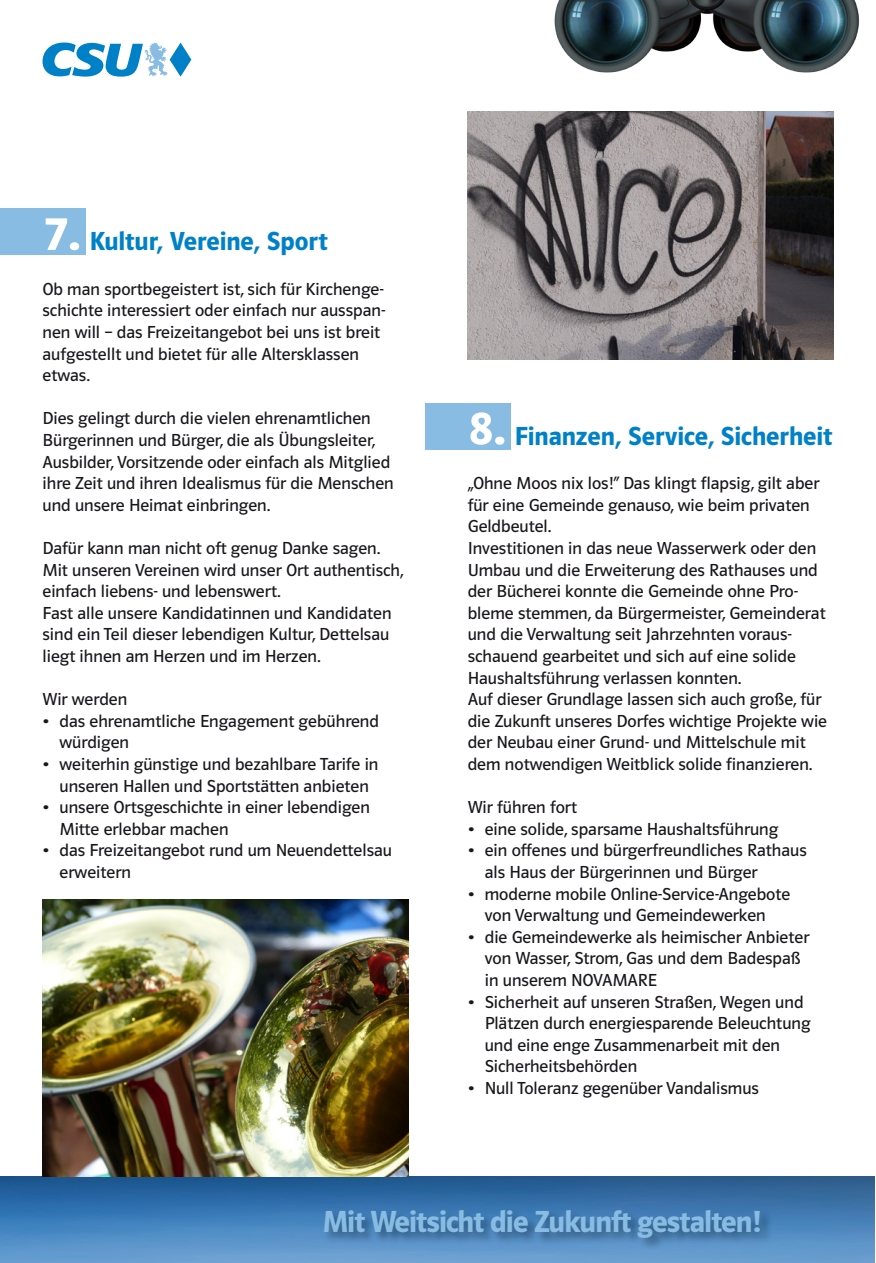
<style>
.page{position:relative;width:876px;height:1263px;background:#fff}
.page>*{position:absolute;margin:0;border:0;box-sizing:border-box;transform-origin:0 0}
.t1{font:600 51px "Polo 22 R";color:#fff}
.t2{font:600 31.5px "Polo 22 R Headline";letter-spacing:-.01em;color:#89bce2}
.t3{font:600 27px "Polo 22 R";letter-spacing:-.005em;color:#0081c7}
.t4{font:18px/21.6px "Polo 22 R Buch";color:#1a171c}
</style>
<div class="page">
<img style="left:0;top:1177px;width:875px;height:86px">
<div style="left:324px;top:1209px;width:449px;height:42px;background:#000f1f;opacity:.4"></div>
<svg style="left:43px;top:43px;width:148px;height:34px"></svg>
<img style="left:554px;top:0;width:305px;height:137px">
<img style="left:43px;top:900px;width:365px;height:277px">
<img style="left:468px;top:111px;width:365px;height:249px">
<div style="left:0;top:208px;width:85px;height:47px;background:#89bce2"></div>
<div style="left:425px;top:403px;width:85px;height:47px;background:#89bce2"></div>
<p class="t1" style="left:44px;top:206px;width:39px">7.</p>
<p class="t3" style="left:90px;top:227px;width:240px">Kultur, Vereine, Sport</p>
<p class="t4" style="left:43px;top:278px;width:344px">Ob man sportbegeistert ist, sich für Kirchenge&shy;schichte interessiert oder einfach nur ausspan&shy;nen will – das Freizeitangebot bei uns ist breit aufgestellt und bietet für alle Altersklassen etwas.</p>
<p class="t4" style="left:43px;top:408px;width:353px">Dies gelingt durch die vielen ehrenamtlichen Bürgerinnen und Bürger, die als Übungsleiter, Ausbilder, Vorsitzende oder einfach als Mitglied ihre Zeit und ihren Idealismus für die Menschen und unsere Heimat einbringen.</p>
<p class="t4" style="left:43px;top:537px;width:339px">Dafür kann man nicht oft genug Danke sagen.</p>
<p class="t4" style="left:43px;top:559px;width:363px">Mit unseren Vereinen wird unser Ort authentisch, einfach liebens- und lebenswert.</p>
<p class="t4" style="left:43px;top:602px;width:351px">Fast alle unsere Kandidatinnen und Kandidaten sind ein Teil dieser lebendigen Kultur, Dettelsau liegt ihnen am Herzen und im Herzen.</p>
<p class="t4" style="left:43px;top:689px;width:86px">Wir werden</p>
<p class="t4" style="left:60px;top:710px;width:321px;text-indent:-17px">• das ehrenamtliche Engagement gebührend würdigen</p>
<p class="t4" style="left:43px;top:753px;width:337px;text-align:center">• weiterhin günstige und bezahlbare Tarife in unseren Hallen und Sportstätten anbieten</p>
<p class="t4" style="left:60px;top:797px;width:312px;text-indent:-17px">• unsere Ortsgeschichte in einer lebendigen<br>Mitte erlebbar machen</p>
<p class="t4" style="left:60px;top:840px;width:334px;text-indent:-17px">• das Freizeitangebot rund um Neuendettelsau erweitern</p>
<p class="t1" style="left:469px;top:401px;width:39px">8.</p>
<p class="t3" style="left:515px;top:422px;width:319px">Finanzen, Service, Sicherheit</p>
<p class="t4" style="left:468px;top:473px;width:353px">„Ohne Moos nix los!“ Das klingt flapsig, gilt aber für eine Gemeinde genauso, wie beim privaten<br>Geldbeutel.</p>
<p class="t4" style="left:468px;top:537px;width:359px">Investitionen in das neue Wasserwerk oder den Umbau und die Erweiterung des Rathauses und der Bücherei konnte die Gemeinde ohne Pro&shy;bleme stemmen, da Bürgermeister, Gemeinderat und die Verwaltung seit Jahrzehnten voraus&shy;schauend gearbeitet und sich auf eine solide Haushaltsführung verlassen konnten.</p>
<p class="t4" style="left:468px;top:689px;width:361px">Auf dieser Grundlage lassen sich auch große, für die Zukunft unseres Dorfes wichtige Projekte wie der Neubau einer Grund- und Mittelschule mit dem notwendigen Weitblick solide finanzieren.</p>
<p class="t4" style="left:468px;top:797px;width:111px">Wir führen fort</p>
<p class="t4" style="left:468px;top:818px;width:312px">• eine solide, sparsame Haushaltsführung</p>
<p class="t4" style="left:485px;top:840px;width:324px;text-indent:-17px">• ein offenes und bürgerfreundliches Rathaus als Haus der Bürgerinnen und Bürger</p>
<p class="t4" style="left:468px;top:883px;width:324px;text-align:center">• moderne mobile Online-Service-Angebote von Verwaltung und Gemeindewerken</p>
<p class="t4" style="left:485px;top:926px;width:326px;text-indent:-17px">• die Gemeindewerke als heimischer Anbieter von Wasser, Strom, Gas und dem Badespaß in unserem NOVAMARE</p>
<p class="t4" style="left:485px;top:991px;width:327px;text-indent:-17px">• Sicherheit auf unseren Straßen, Wegen und Plätzen durch energiesparende Beleuchtung und eine enge Zusammenarbeit mit den Sicherheitsbehörden</p>
<p class="t4" style="left:468px;top:1077px;width:293px">• Null Toleranz gegenüber Vandalismus</p>
<p class="t2" style="left:323px;top:1205px;width:439px">Mit Weitsicht die Zukunft gestalten!</p>
</div>
